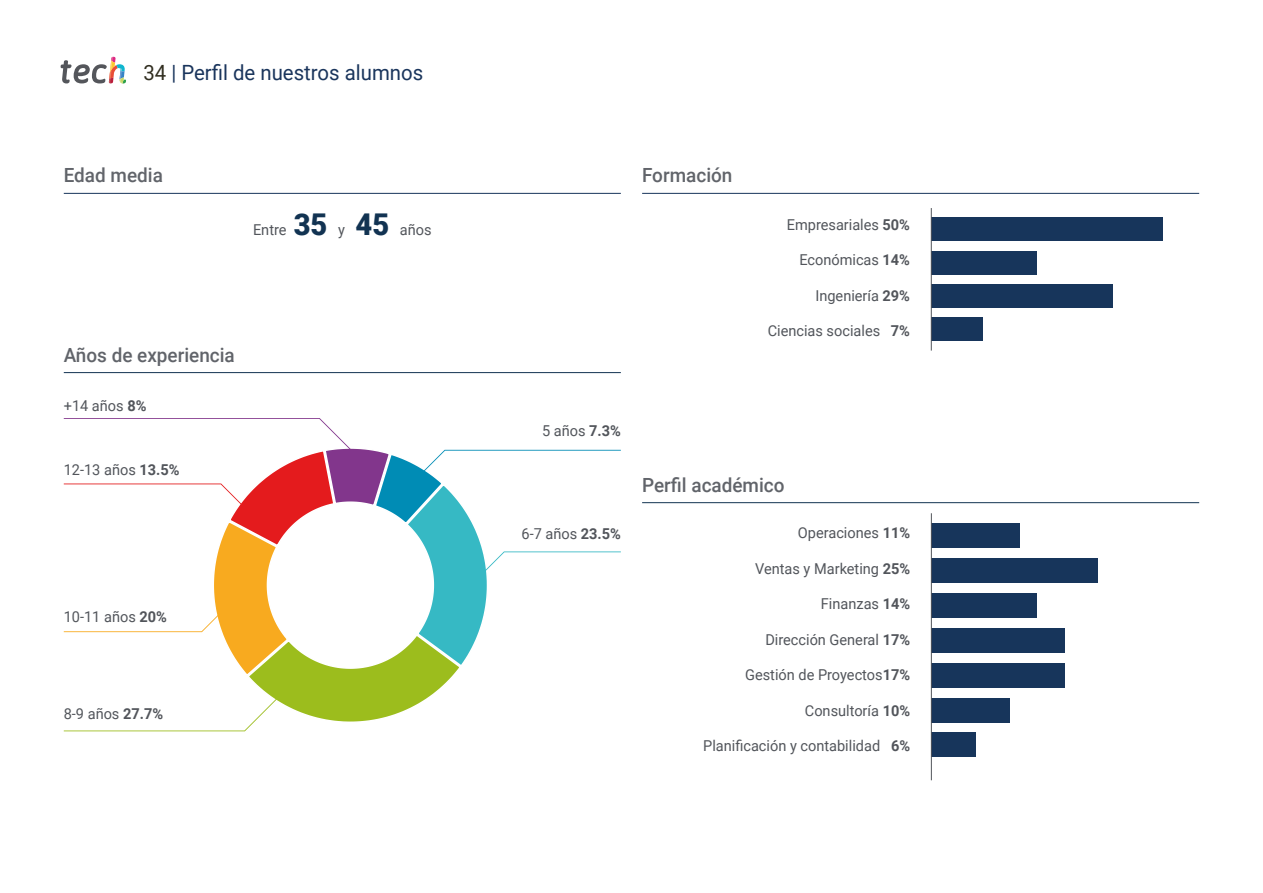
<style>
.page{position:relative;width:1263px;height:893px;background:#fff}
.page>*{position:absolute;margin:0;border:0;box-sizing:border-box;transform-origin:0 0}
.t1{font:21px "Roboto";color:#1a355c}
.t2{font:500 19.5px "Roboto";color:#61646a}
.t3{font:15px "Roboto";color:#52555b}
.s1{color:#312e20}
.s2{font-weight:900;font-size:30px;color:#123352}
.s3{font-weight:700}
</style>
<div class="page">
<svg style="left:61px;top:57px;width:65px;height:27px"></svg>
<hr style="left:64px;top:193px;width:557px;height:1px;background:#17355b">
<hr style="left:642px;top:193px;width:557px;height:1px;background:#17355b">
<hr style="left:64px;top:372px;width:557px;height:1px;background:#123352">
<svg style="left:64px;top:418px;width:557px;height:313px"></svg>
<div style="left:931px;top:217px;width:232px;height:24px;background:#17355b"></div>
<div style="left:931px;top:251px;width:106px;height:23px;background:#17355b"></div>
<div style="left:931px;top:284px;width:181px;height:24px;background:#17355b"></div>
<div style="left:931px;top:318px;width:51px;height:23px;background:#17355b"></div>
<hr style="left:931px;top:208px;width:1px;height:143px;background:#52555b">
<hr style="left:642px;top:502px;width:557px;height:1px;background:#123352">
<div style="left:931px;top:524px;width:88px;height:24px;background:#17355b"></div>
<div style="left:931px;top:558px;width:167px;height:25px;background:#17355b"></div>
<div style="left:931px;top:593px;width:106px;height:25px;background:#17355b"></div>
<div style="left:931px;top:628px;width:134px;height:25px;background:#17355b"></div>
<div style="left:931px;top:663px;width:134px;height:25px;background:#17355b"></div>
<div style="left:931px;top:698px;width:79px;height:24px;background:#17355b"></div>
<div style="left:931px;top:733px;width:44px;height:24px;background:#17355b"></div>
<hr style="left:931px;top:513px;width:1px;height:267px;background:#52555b">
<h1 class="t1" style="left:144px;top:57px;width:281px"><span class="s1">34</span> | Perfil de nuestros alumnos</h1>
<h2 class="t2" style="left:64px;top:161px;width:101px">Edad media</h2>
<p class="t3" style="left:253px;top:219px;width:180px">Entre <span class="s2">35</span> y <span class="s2">45</span> años</p>
<h2 class="t2" style="left:64px;top:341px;width:173px">Años de experiencia</h2>
<p class="t3" style="left:64px;top:395px;width:84px">+14 años <span class="s3">8%</span></p>
<p class="t3" style="left:64px;top:460px;width:117px">12-13 años <span class="s3">13.5%</span></p>
<p class="t3" style="left:64px;top:606px;width:105px">10-11 años <span class="s3">20%</span></p>
<p class="t3" style="left:64px;top:703px;width:101px">8-9 años <span class="s3">27.7%</span></p>
<h2 class="t2" style="left:642px;top:161px;width:92px">Formación</h2>
<p class="t3" style="left:787px;top:214px;width:125px">Empresariales <span class="s3">50%</span></p>
<p class="t3" style="left:799px;top:249px;width:112px">Económicas <span class="s3">14%</span></p>
<p class="t3" style="left:815px;top:285px;width:96px">Ingeniería <span class="s3">29%</span></p>
<p class="t3" style="left:768px;top:320px;width:144px">Ciencias sociales <span class="s3">7%</span></p>
<p class="t3" style="left:542px;top:420px;width:80px">5 años <span class="s3">7.3%</span></p>
<p class="t3" style="left:521px;top:523px;width:101px">6-7 años <span class="s3">23.5%</span></p>
<h2 class="t2" style="left:642px;top:471px;width:144px">Perfil académico</h2>
<p class="t3" style="left:798px;top:522px;width:114px">Operaciones <span class="s3">11%</span></p>
<p class="t3" style="left:755px;top:558px;width:156px">Ventas y Marketing <span class="s3">25%</span></p>
<p class="t3" style="left:821px;top:593px;width:91px">Finanzas <span class="s3">14%</span></p>
<p class="t3" style="left:765px;top:629px;width:146px">Dirección General <span class="s3">17%</span></p>
<p class="t3" style="left:745px;top:664px;width:166px">Gestión de Proyectos<span class="s3">17%</span></p>
<p class="t3" style="left:805px;top:700px;width:107px">Consultoría <span class="s3">10%</span></p>
<p class="t3" style="left:703px;top:735px;width:208px">Planificación y contabilidad <span class="s3">6%</span></p>
</div>
